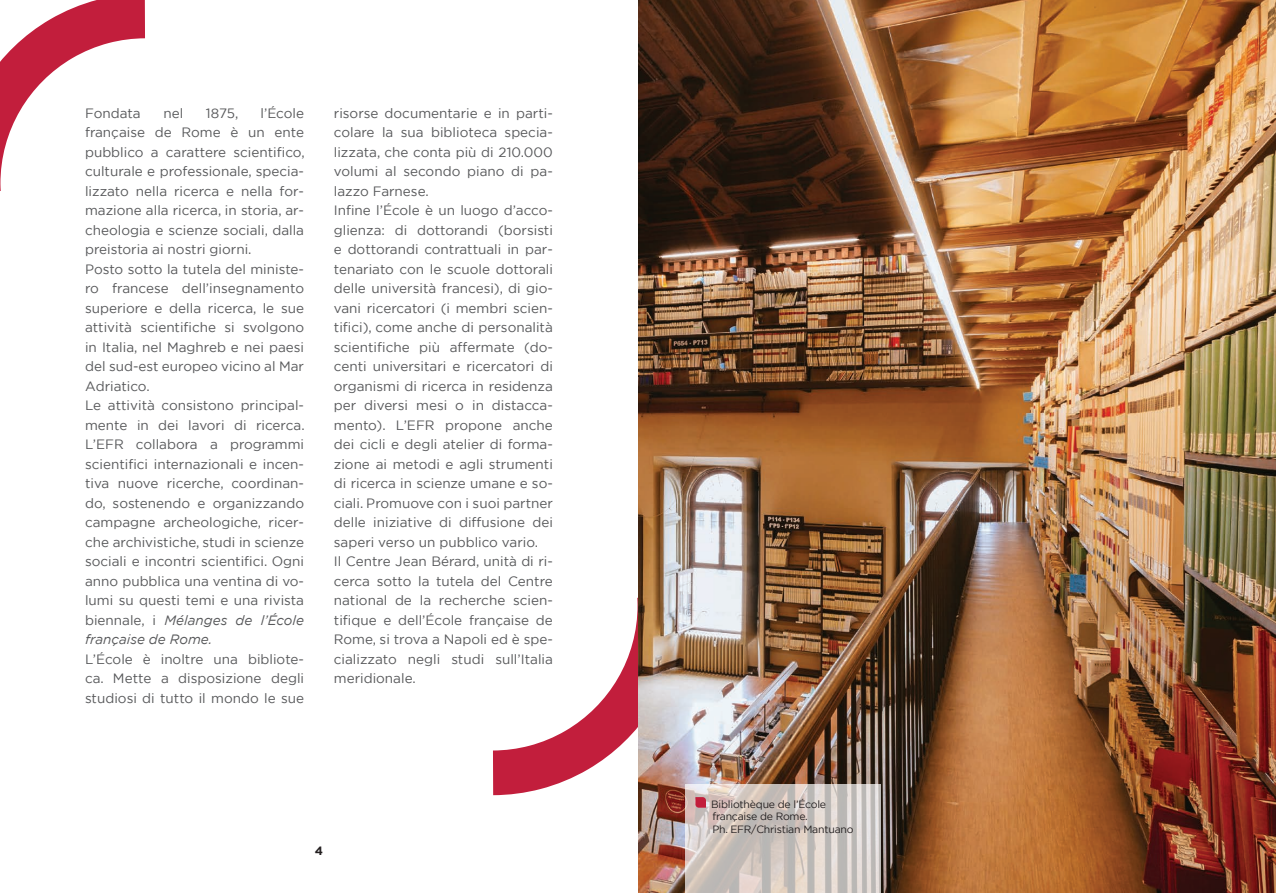
<style>
.page{position:relative;width:1276px;height:893px;background:#fff}
.page>*{position:absolute;margin:0;border:0;box-sizing:border-box;transform-origin:0 0}
.t1{font:13.5px/19.5px "Gotham";color:#57585a}
.t2{font:700 12px "Gotham";color:#231f20}
.t3{font:10.5px/12.8px "Gotham";letter-spacing:-.02em;color:#231f20}
.s1{font-style:italic}
</style>
<div class="page">
<svg style="left:493px;top:598px;width:145px;height:197px"></svg>
<img style="left:638px;top:0;width:638px;height:893px">
<svg style="left:0;top:0;width:145px;height:191px"></svg>
<svg style="left:685px;top:784px;width:195px;height:109px;background:#d1c8c3"></svg>
<svg style="left:695px;top:797px;width:11px;height:11px"></svg>
<p class="t1" style="left:85px;top:103px;width:221px;text-indent:175px">l’École française de Rome è un ente pubblico a carattere scientifico, culturale e professionale, specia&shy;lizzato nella ricerca e nella for&shy;mazione alla ricerca, in storia, ar&shy;cheologia e scienze sociali, dalla preistoria ai nostri giorni.<br>Posto sotto la tutela del ministe&shy;ro francese dell’insegnamento superiore e della ricerca, le sue attività scientifiche si svolgono in Italia, nel Maghreb e nei paesi del sud-est europeo vicino al Mar<br>Adriatico.<br>Le attività consistono principal&shy;mente in dei lavori di ricerca.<br>L’EFR collabora a programmi scientifici internazionali e incen&shy;tiva nuove ricerche, coordinan&shy;do, sostenendo e organizzando campagne archeologiche, ricer&shy;che archivistiche, studi in scienze sociali e incontri scientifici. Ogni anno pubblica una ventina di vo&shy;lumi su questi temi e una rivista biennale, i <span class="s1">Mélanges de l’École française de Rome.</span></p>
<p class="t1" style="left:85px;top:649px;width:220px;text-align:justify">L’École è inoltre una bibliote&shy;ca. Mette a disposizione degli studiosi di tutto il mondo le sue</p>
<p class="t1" style="left:85px;top:103px;width:57px">Fondata</p>
<p class="t1" style="left:163px;top:103px;width:21px">nel</p>
<p class="t1" style="left:206px;top:103px;width:34px">1875,</p>
<p class="t1" style="left:334px;top:103px;width:220px">risorse documentarie e in parti&shy;colare la sua biblioteca specia&shy;lizzata, che conta più di 210.000 volumi al secondo piano di pa&shy;lazzo Farnese.<br>Infine l’École è un luogo d’acco&shy;glienza: di dottorandi (borsisti e dottorandi contrattuali in par&shy;tenariato con le scuole dottorali delle università francesi), di gio&shy;vani ricercatori (i membri scien&shy;tifici), come anche di personalità scientifiche più affermate (do&shy;centi universitari e ricercatori di organismi di ricerca in residenza per diversi mesi o in distacca&shy;mento). L’EFR propone anche dei cicli e degli atelier di forma&shy;zione ai metodi e agli strumenti di ricerca in scienze umane e so&shy;ciali. Promuove con i suoi partner delle iniziative di diffusione dei saperi verso un pubblico vario.<br>Il Centre Jean Bérard, unità di ri&shy;cerca sotto la tutela del Centre national de la recherche scien&shy;tifique e dell’École française de<br>Rome, si trova a Napoli ed è spe&shy;cializzato negli studi sull’Italia meridionale.</p>
<p class="t2" style="left:315px;top:843px;width:10px">4</p>
<p class="t3" style="left:711px;top:797px;width:144px">Bibliothèque de l’École française de Rome.<br>Ph. EFR/Christian Mantuano</p>
</div>
